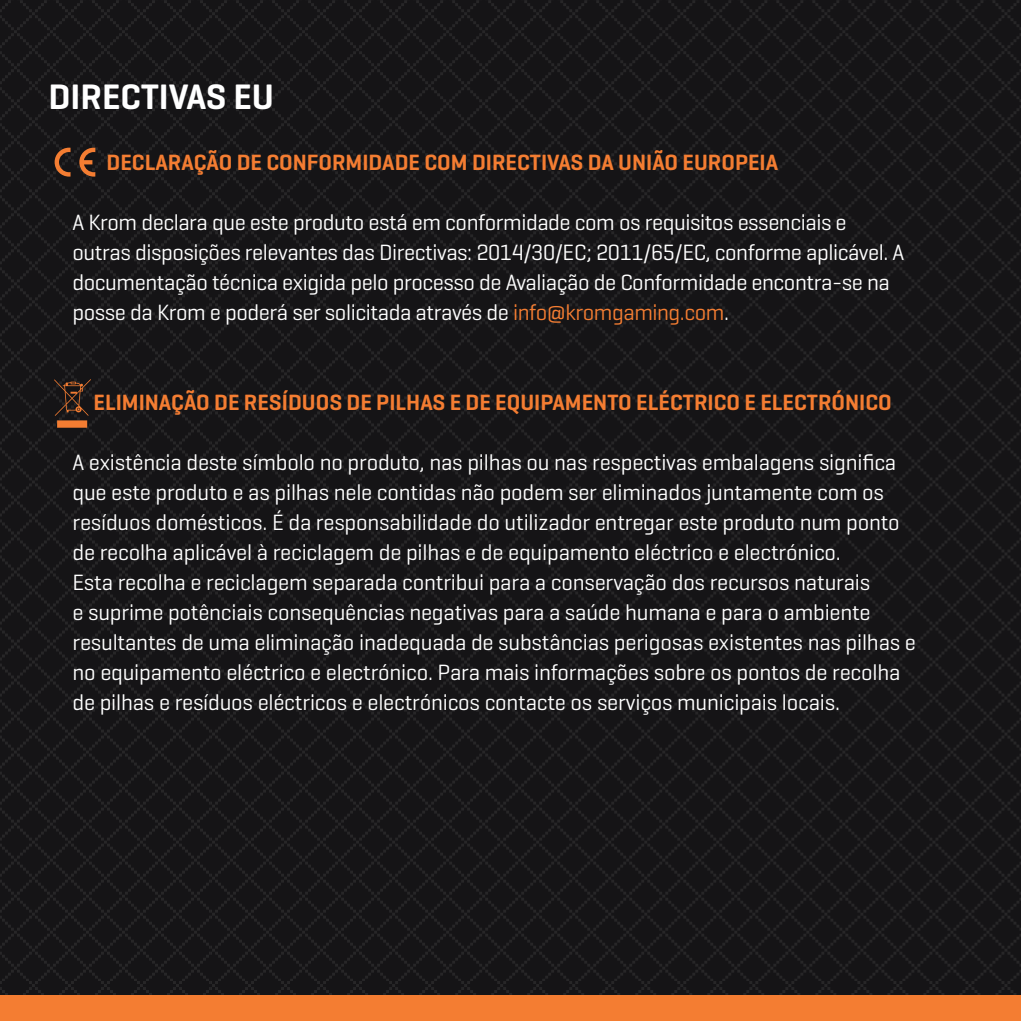
<style>
.page{position:relative;width:1021px;height:1021px;background:#fff}
.page>*{position:absolute;margin:0;border:0;box-sizing:border-box;transform-origin:0 0}
.t1{font:600 36px "Geogrotesque";color:#fff}
.t2{font:22.5px/30px "Geogrotesque";letter-spacing:-.01em;color:#fff}
.t3{font:600 22.5px "Geogrotesque";color:#f47d32}
.s1{color:#f47d32}
</style>
<div class="page">
<div style="left:0;top:0;width:1020px;height:1020px;background:#151416"></div>
<img style="left:0;top:403px;width:209px;height:62px">
<img style="left:0;top:502px;width:824px;height:35px">
<img style="left:0;top:619px;width:210px;height:26px">
<img style="left:0;top:745px;width:200px;height:44px">
<img style="left:0;top:862px;width:50px;height:71px">
<img style="left:0;top:969px;width:209px;height:26px">
<img style="left:482px;top:403px;width:351px;height:26px">
<img style="left:210px;top:622px;width:629px;height:17px">
<img style="left:227px;top:748px;width:612px;height:41px">
<img style="left:377px;top:862px;width:285px;height:35px">
<img style="left:635px;top:981px;width:159px;height:14px">
<img style="left:840px;top:0;width:179px;height:180px">
<img style="left:840px;top:322px;width:146px;height:146px">
<img style="left:840px;top:670px;width:179px;height:194px">
<img style="left:0;top:33px;width:818px;height:72px">
<img style="left:0;top:111px;width:830px;height:15px">
<img style="left:0;top:195px;width:839px;height:12px">
<img style="left:0;top:280px;width:839px;height:41px">
<img style="left:383px;top:358px;width:285px;height:35px">
<div style="left:0;top:995px;width:1020px;height:25px;background:#f47d32"></div>
<svg style="left:55px;top:148px;width:40px;height:29px"></svg>
<svg style="left:54px;top:379px;width:37px;height:49px"></svg>
<p class="t1" style="left:48px;top:75px;width:227px">DIRECTIVAS EU</p>
<p class="t3" style="left:107px;top:148px;width:673px">DECLARAÇÃO DE CONFORMIDADE COM DIRECTIVAS DA UNIÃO EUROPEIA</p>
<p class="t2" style="left:72px;top:206px;width:833px">A Krom declara que este produto está em conformidade com os requisitos essenciais e outras disposições relevantes das Directivas: 2014/30/EC; 2011/65/EC, conforme aplicável. A documentação técnica exigida pelo processo de Avaliação de Conformidade encontra-se na posse da Krom e poderá ser solicitada através de <span class="s1">info@kromgaming.com</span>.</p>
<p class="t3" style="left:93px;top:388px;width:799px">ELIMINAÇÃO DE RESÍDUOS DE PILHAS E DE EQUIPAMENTO ELÉCTRICO E ELECTRÓNICO</p>
<p class="t2" style="left:72px;top:446px;width:845px">A existência deste símbolo no produto, nas pilhas ou nas respectivas embalagens significa que este produto e as pilhas nele contidas não podem ser eliminados juntamente com os resíduos domésticos. É da responsabilidade do utilizador entregar este produto num ponto de recolha aplicável à reciclagem de pilhas e de equipamento eléctrico e electrónico.<br>Esta recolha e reciclagem separada contribui para a conservação dos recursos naturais<br>e suprime potênciais consequências negativas para a saúde humana e para o ambiente resultantes de uma eliminação inadequada de substâncias perigosas existentes nas pilhas e no equipamento eléctrico e electrónico. Para mais informações sobre os pontos de recolha de pilhas e resíduos eléctricos e electrónicos contacte os serviços municipais locais.</p>
</div>
